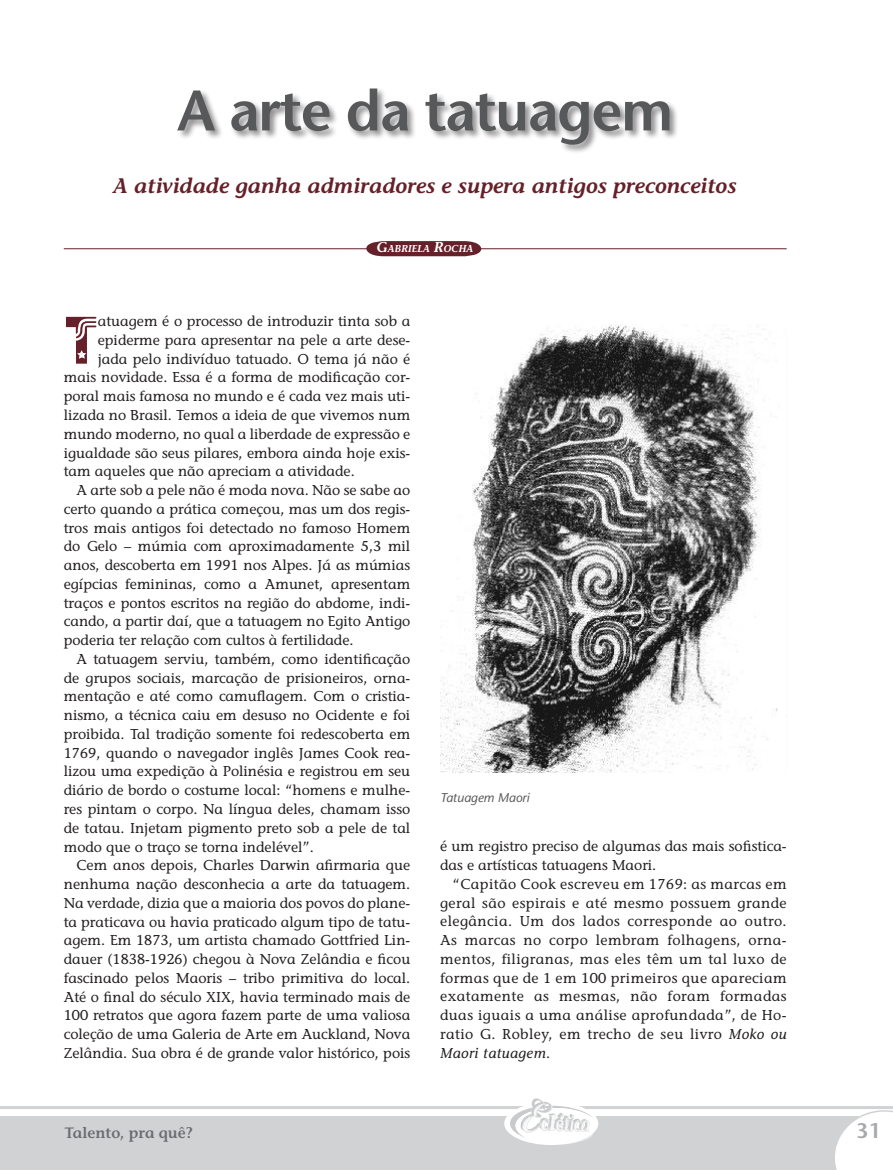
<style>
.page{position:relative;width:893px;height:1170px;background:#fff}
.page>*{position:absolute;margin:0;border:0;box-sizing:border-box;transform-origin:0 0}
.t1{font:71.7px "Stars Stripes";color:#662029}
.t2{font:600 57px "Stone Sans";letter-spacing:-.025em;color:#57585a}
.t3{font:italic 600 21px "Stone Informal";color:#662029}
.t4{font:600 21px "Stone Sans";color:#a8a9ad}
.t5{font:600 15px "Stone Informal";color:#6c6d70}
.t6{font:14.25px/18.8px "Stone Informal";color:#231f20}
.t7{font:italic 12.75px "Stone Sans";color:#57585a}
.t8{font:italic 600 10.05px "Stone Informal";color:#fff}
.s1{font-size:14.25px}
.s2{font-style:italic}
</style>
<div class="page">
<div style="left:0;top:1115px;width:859px;height:54px;background:#d1d2d4"></div>
<svg style="left:833px;top:1110px;width:60px;height:59px"></svg>
<hr style="left:0;top:1105px;width:893px;height:3px;background:#d1d2d4">
<svg style="left:508px;top:1105px;width:88px;height:40px"></svg>
<img style="left:528px;top:1098px;width:25px;height:20px">
<div style="left:176px;top:87px;width:502px;height:67px;background:#231f20;opacity:.5"></div>
<hr style="left:64px;top:248px;width:723px;height:1px;background:#662029">
<svg style="left:366px;top:241px;width:115px;height:15px;background:#702e37"></svg>
<img style="left:440px;top:325px;width:347px;height:447px">
<h2 class="t2" style="left:177px;top:75px;width:498px">A arte da tatuagem</h2>
<h3 class="t3" style="left:114px;top:173px;width:625px">A atividade ganha admiradores e supera antigos preconceitos</h3>
<p class="t8" style="left:377px;top:242px;width:98px"><span class="s1">G</span>ABRIELA <span class="s1">R</span>OCHA</p>
<h1 class="t1" style="left:64px;top:297px;width:36px">T</h1>
<p class="t6" style="left:98px;top:312px;width:314px">atuagem é o processo de introduzir tinta sob a</p>
<p class="t6" style="left:98px;top:330px;width:314px">epiderme para apresentar na pele a arte dese-</p>
<p class="t6" style="left:98px;top:349px;width:314px">jada pelo indivíduo tatuado. O tema já não é</p>
<p class="t6" style="left:64px;top:368px;width:348px">mais novidade. Essa é a forma de modificação cor-</p>
<p class="t6" style="left:64px;top:387px;width:348px">poral mais famosa no mundo e é cada vez mais uti-</p>
<p class="t6" style="left:64px;top:405px;width:348px">lizada no Brasil. Temos a ideia de que vivemos num</p>
<p class="t6" style="left:64px;top:424px;width:348px">mundo moderno, no qual a liberdade de expressão e</p>
<p class="t6" style="left:64px;top:443px;width:348px">igualdade são seus pilares, embora ainda hoje exis-</p>
<p class="t6" style="left:64px;top:462px;width:293px">tam aqueles que não apreciam a atividade.</p>
<p class="t6" style="left:77px;top:480px;width:335px">A arte sob a pele não é moda nova. Não se sabe ao</p>
<p class="t6" style="left:64px;top:499px;width:348px">certo quando a prática começou, mas um dos regis-</p>
<p class="t6" style="left:64px;top:518px;width:348px">tros mais antigos foi detectado no famoso Homem</p>
<p class="t6" style="left:64px;top:537px;width:348px">do Gelo – múmia com aproximadamente 5,3 mil</p>
<p class="t6" style="left:64px;top:555px;width:348px">anos, descoberta em 1991 nos Alpes. Já as múmias</p>
<p class="t6" style="left:64px;top:574px;width:348px">egípcias femininas, como a Amunet, apresentam</p>
<p class="t6" style="left:64px;top:593px;width:348px">traços e pontos escritos na região do abdome, indi-</p>
<p class="t6" style="left:64px;top:612px;width:348px">cando, a partir daí, que a tatuagem no Egito Antigo</p>
<p class="t6" style="left:64px;top:630px;width:291px">poderia ter relação com cultos à fertilidade.</p>
<p class="t6" style="left:77px;top:649px;width:335px">A tatuagem serviu, também, como identificação</p>
<p class="t6" style="left:64px;top:668px;width:348px">de grupos sociais, marcação de prisioneiros, orna-</p>
<p class="t6" style="left:64px;top:687px;width:348px">mentação e até como camuflagem. Com o cristia-</p>
<p class="t6" style="left:64px;top:705px;width:348px">nismo, a técnica caiu em desuso no Ocidente e foi</p>
<p class="t6" style="left:64px;top:724px;width:348px">proibida. Tal tradição somente foi redescoberta em</p>
<p class="t6" style="left:64px;top:743px;width:348px">1769, quando o navegador inglês James Cook rea-</p>
<p class="t6" style="left:64px;top:762px;width:348px">lizou uma expedição à Polinésia e registrou em seu</p>
<p class="t6" style="left:64px;top:780px;width:348px">diário de bordo o costume local: “homens e mulhe-</p>
<p class="t6" style="left:64px;top:799px;width:348px">res pintam o corpo. Na língua deles, chamam isso</p>
<p class="t6" style="left:64px;top:818px;width:348px">de tatau. Injetam pigmento preto sob a pele de tal</p>
<p class="t6" style="left:64px;top:837px;width:251px">modo que o traço se torna indelével”.</p>
<p class="t6" style="left:77px;top:855px;width:335px">Cem anos depois, Charles Darwin afirmaria que</p>
<p class="t6" style="left:64px;top:874px;width:348px">nenhuma nação desconhecia a arte da tatuagem.</p>
<p class="t6" style="left:64px;top:893px;width:348px">Na verdade, dizia que a maioria dos povos do plane-</p>
<p class="t6" style="left:64px;top:912px;width:348px">ta praticava ou havia praticado algum tipo de tatu-</p>
<p class="t6" style="left:64px;top:930px;width:348px">agem. Em 1873, um artista chamado Gottfried Lin-</p>
<p class="t6" style="left:64px;top:949px;width:348px">dauer (1838-1926) chegou à Nova Zelândia e ficou</p>
<p class="t6" style="left:64px;top:968px;width:348px">fascinado pelos Maoris – tribo primitiva do local.</p>
<p class="t6" style="left:64px;top:987px;width:348px">Até o final do século XIX, havia terminado mais de</p>
<p class="t6" style="left:64px;top:1005px;width:348px">100 retratos que agora fazem parte de uma valiosa</p>
<p class="t6" style="left:64px;top:1024px;width:348px">coleção de uma Galeria de Arte em Auckland, Nova</p>
<p class="t6" style="left:64px;top:1043px;width:348px">Zelândia. Sua obra é de grande valor histórico, pois</p>
<p class="t7" style="left:440px;top:789px;width:91px">Tatuagem Maori</p>
<p class="t6" style="left:440px;top:836px;width:348px">é um registro preciso de algumas das mais sofistica&shy;das e artísticas tatuagens Maori.</p>
<p class="t6" style="left:440px;top:874px;width:348px;text-align:justify;text-indent:13px">“Capitão Cook escreveu em 1769: as marcas em geral são espirais e até mesmo possuem grande elegância. Um dos lados corresponde ao outro.<br>As marcas no corpo lembram folhagens, orna&shy;mentos, filigranas, mas eles têm um tal luxo de formas que de 1 em 100 primeiros que apareciam exatamente as mesmas, não foram formadas duas iguais a uma análise aprofundada”, de Ho&shy;ratio G. Robley, em trecho de seu livro <span class="s2">Moko ou Maori tatuagem</span>.</p>
<p class="t5" style="left:65px;top:1123px;width:130px">Talento, pra quê?</p>
<h3 class="t4" style="left:857px;top:1117px;width:26px">31</h3>
</div>
